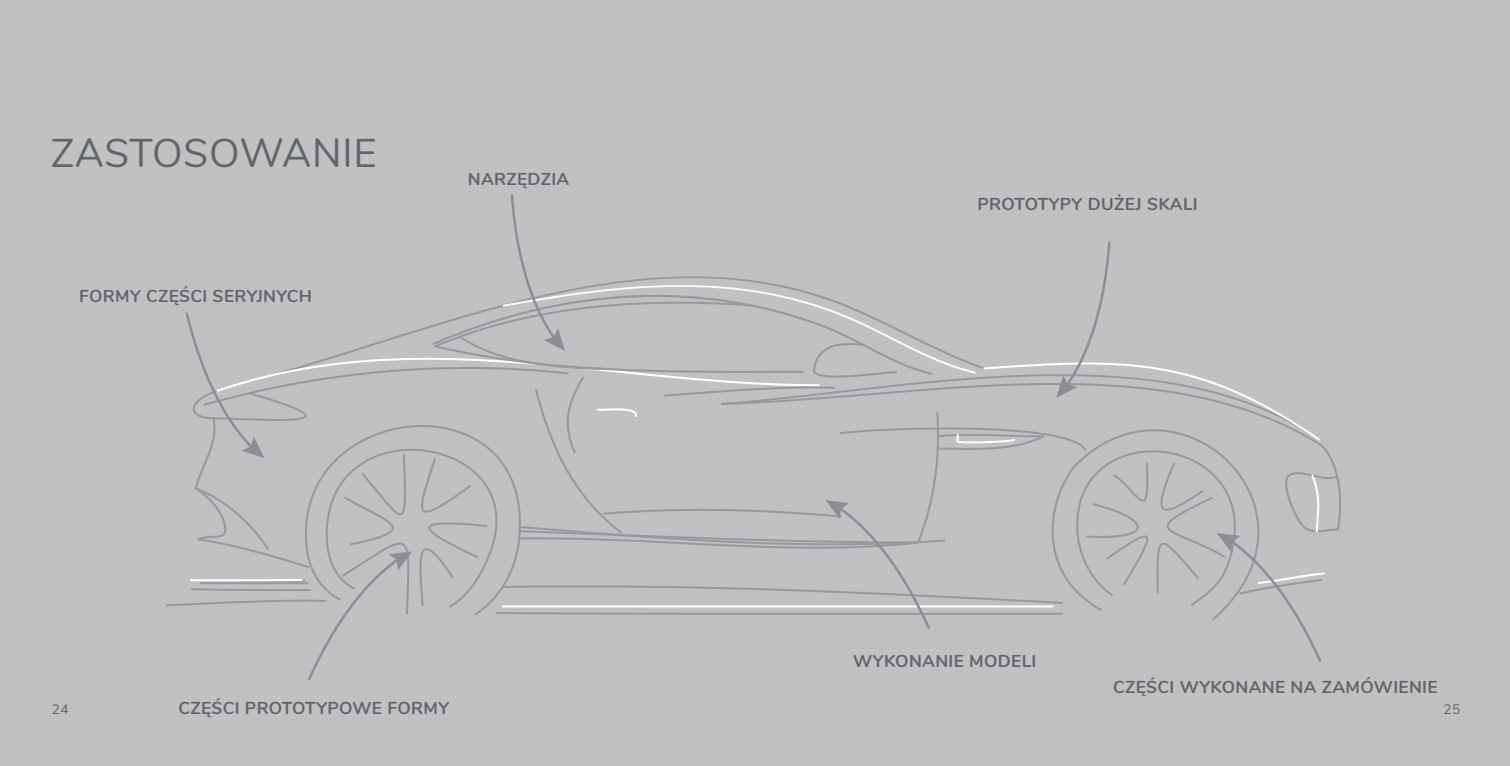
<style>
.page{position:relative;width:1510px;height:766px;background:#fff}
.page>*{position:absolute;margin:0;border:0;box-sizing:border-box;transform-origin:0 0}
.t1{font:40px "Nunito";letter-spacing:.015em;color:#606567}
.t2{font:700 17.25px "Nunito";letter-spacing:.02em;color:#606567}
.t3{font:13.75px "Nunito";color:#606567}
</style>
<div class="page">
<div style="left:0;top:1px;width:1509px;height:764px;background:#c1c1c4"></div>
<svg style="left:166px;top:194px;width:1175px;height:486px"></svg>
<h1 class="t1" style="left:51px;top:124px;width:327px">ZASTOSOWANIE</h1>
<p class="t2" style="left:79px;top:283px;width:234px">FORMY CZĘŚCI SERYJNYCH</p>
<p class="t2" style="left:468px;top:166px;width:103px">NARZĘDZIA</p>
<p class="t2" style="left:977px;top:191px;width:222px">PROTOTYPY DUŻEJ SKALI</p>
<p class="t2" style="left:853px;top:648px;width:185px">WYKONANIE MODELI</p>
<p class="t2" style="left:1113px;top:673px;width:326px">CZĘŚCI WYKONANE NA ZAMÓWIENIE</p>
<p class="t2" style="left:178px;top:695px;width:272px">CZĘŚCI PROTOTYPOWE FORMY</p>
<p class="t3" style="left:52px;top:698px;width:18px">24</p>
<p class="t3" style="left:1443px;top:698px;width:18px">25</p>
</div>
